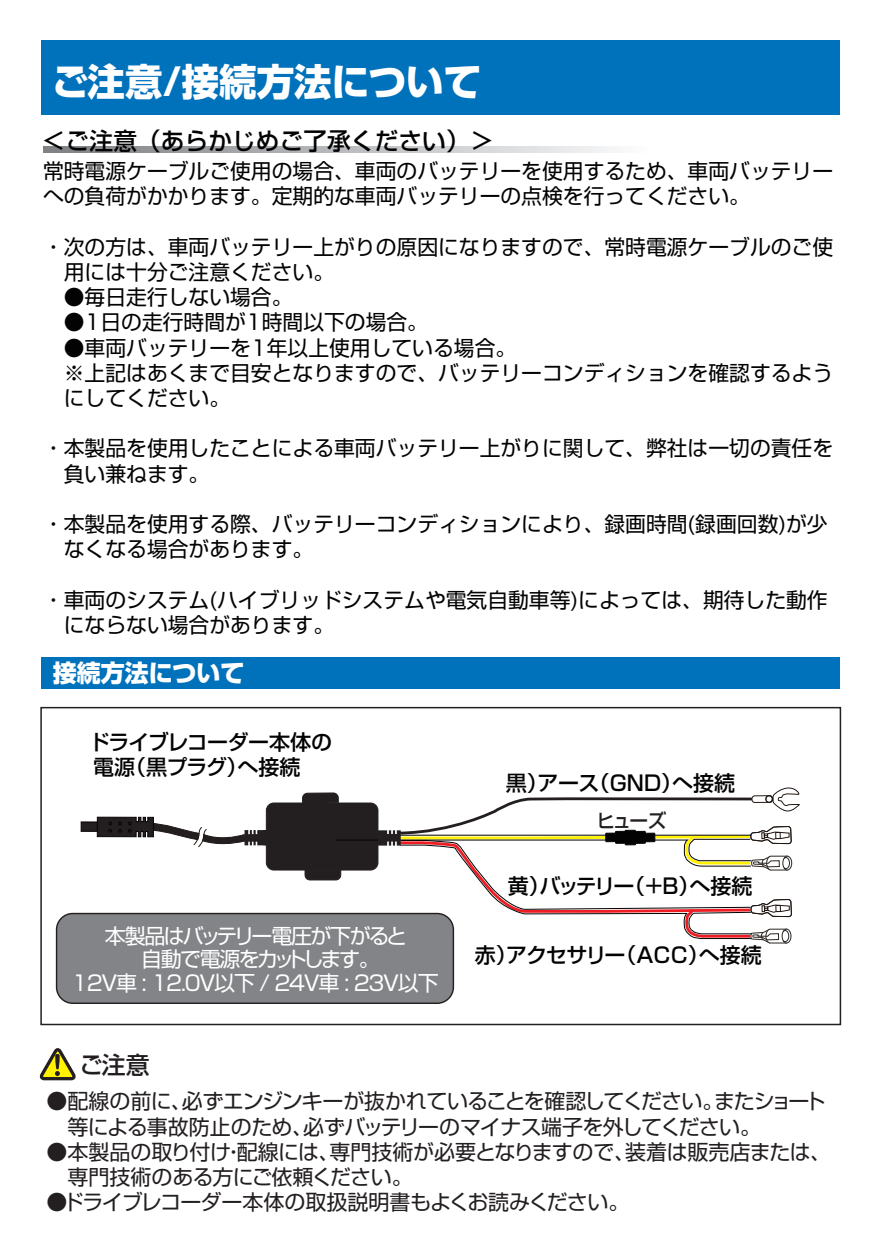
<style>
.page{position:relative;width:876px;height:1251px;background:#fff}
.page>*{position:absolute;margin:0;border:0;box-sizing:border-box;transform-origin:0 0}
.t1{font:800 37.5px "Shin Go Pr 5";color:#fff}
.t2{font:500 24px "Shin Go Pr 5";color:#030303}
.t3{font:800 24px "Shin Go Pr 5";color:#fff}
.t4{font:500 24px "Shin Go Pr 5";color:#231f20}
.t5{font:21px/25.2px "Shin Go Pr 5";color:#030303}
.t6{font:21px/25.2px "Shin Go Pr 5";letter-spacing:-.03em;color:#231f20}
.t7{font:21px/23.4px "Shin Go Pr 5";letter-spacing:-.07em;color:#fff;text-align:center}
.t8{font:500 21px/25.2px "Shin Go Pr 5";letter-spacing:-.025em;color:#030303}
.t9{font:500 21px "Shin Go Pr 5";letter-spacing:-.105em;color:#030303}
.t10{font:500 21px "Shin Go Pr 5";color:#030303}
.t11{font:500 19.5px "Shin Go Pr 5";color:#231f20;scale:.96 1}
</style>
<div class="page">
<div style="left:41px;top:40px;width:799px;height:75px;background:#0072bc"></div>
<div style="left:41px;top:656px;width:799px;height:32px;background:#0072bc"></div>
<svg style="left:40px;top:1048px;width:36px;height:32px"></svg>
<div style="left:57px;top:913px;width:396px;height:90px;background:#828487;border-radius:16px"></div>
<div style="left:56px;top:912px;width:398px;height:91px;border:1px solid #231f20;border-radius:16px"></div>
<div style="left:40px;top:706px;width:801px;height:318px;border:2px solid #231f20"></div>
<svg style="left:44px;top:147px;width:567px;height:5px;background:#b7b8bb"></svg>
<div style="left:81px;top:821px;width:23px;height:10px;background:#231f20"></div>
<div style="left:81px;top:821px;width:23px;height:10px;border:1px solid #070304"></div>
<div style="left:266px;top:802px;width:112px;height:67px;background:#231f20;border-radius:7px"></div>
<div style="left:266px;top:802px;width:112px;height:68px;border:1px solid #231f20;border-radius:7px"></div>
<svg style="left:96px;top:812px;width:172px;height:36px"></svg>
<svg style="left:302px;top:787px;width:498px;height:171px"></svg>
<h1 class="t1" style="left:52px;top:51px;width:431px">ご注意/接続方法について</h1>
<p class="t2" style="left:42px;top:121px;width:453px">＜ご注意（あらかじめご了承ください）＞</p>
<p class="t5" style="left:43px;top:156px;width:792px">常時電源ケーブルご使用の場合、車両のバッテリーを使用するため、車両バッテリーへの負荷がかかります。定期的な車両バッテリーの点検を行ってください。</p>
<p class="t5" style="left:64px;top:232px;width:771px;text-indent:-21px">・次の方は、車両バッテリー上がりの原因になりますので、常時電源ケーブルのご使用には十分ご注意ください。</p>
<p class="t5" style="left:64px;top:282px;width:230px">●毎日走行しない場合。</p>
<p class="t5" style="left:64px;top:308px;width:366px">●1日の走行時間が1時間以下の場合。</p>
<p class="t5" style="left:64px;top:333px;width:771px">●車両バッテリーを1年以上使用している場合。<br>※上記はあくまで目安となりますので、バッテリーコンディションを確認するようにしてください。</p>
<p class="t5" style="left:64px;top:434px;width:771px;text-indent:-21px">・本製品を使用したことによる車両バッテリー上がりに関して、弊社は一切の責任を負い兼ねます。</p>
<p class="t5" style="left:64px;top:509px;width:765px;text-indent:-21px">・本製品を使用する際、バッテリーコンディションにより、録画時間(録画回数)が少なくなる場合があります。</p>
<p class="t5" style="left:64px;top:585px;width:765px;text-indent:-21px">・車両のシステム(ハイブリッドシステムや電気自動車等)によっては、期待した動作にならない場合があります。</p>
<p class="t3" style="left:53px;top:653px;width:193px">接続方法について</p>
<p class="t8" style="left:89px;top:727px;width:245px">ドライブレコーダー本体の電源（黒プラグ）へ接続</p>
<p class="t7" style="left:72px;top:922px;width:368px">本製品はバッテリー電圧が下がると<br>自動で電源をカットします。<br>12V車 : 12.0V以下 / 24V車 : 23V以下</p>
<p class="t4" style="left:79px;top:1044px;width:72px">ご注意</p>
<p class="t10" style="left:506px;top:765px;width:231px">黒）アース（GND）へ接続</p>
<p class="t11" style="left:597px;top:804px;width:74px">ヒューズ</p>
<p class="t9" style="left:508px;top:868px;width:246px">黄）バッテリー（＋B）へ接続</p>
<p class="t8" style="left:475px;top:940px;width:289px">赤）アクセサリー（ACC）へ接続</p>
<p class="t6" style="left:67px;top:1086px;width:760px;text-indent:-21px">●配線の前に、必ずエンジンキーが抜かれていることを確認してください。またショート等による事故防止のため、必ずバッテリーのマイナス端子を外してください。</p>
<p class="t6" style="left:67px;top:1136px;width:765px;text-indent:-21px">●本製品の取り付け・配線には、専門技術が必要となりますので、装着は販売店または、専門技術のある方にご依頼ください。</p>
<p class="t6" style="left:46px;top:1187px;width:584px">●ドライブレコーダー本体の取扱説明書もよくお読みください。</p>
</div>
